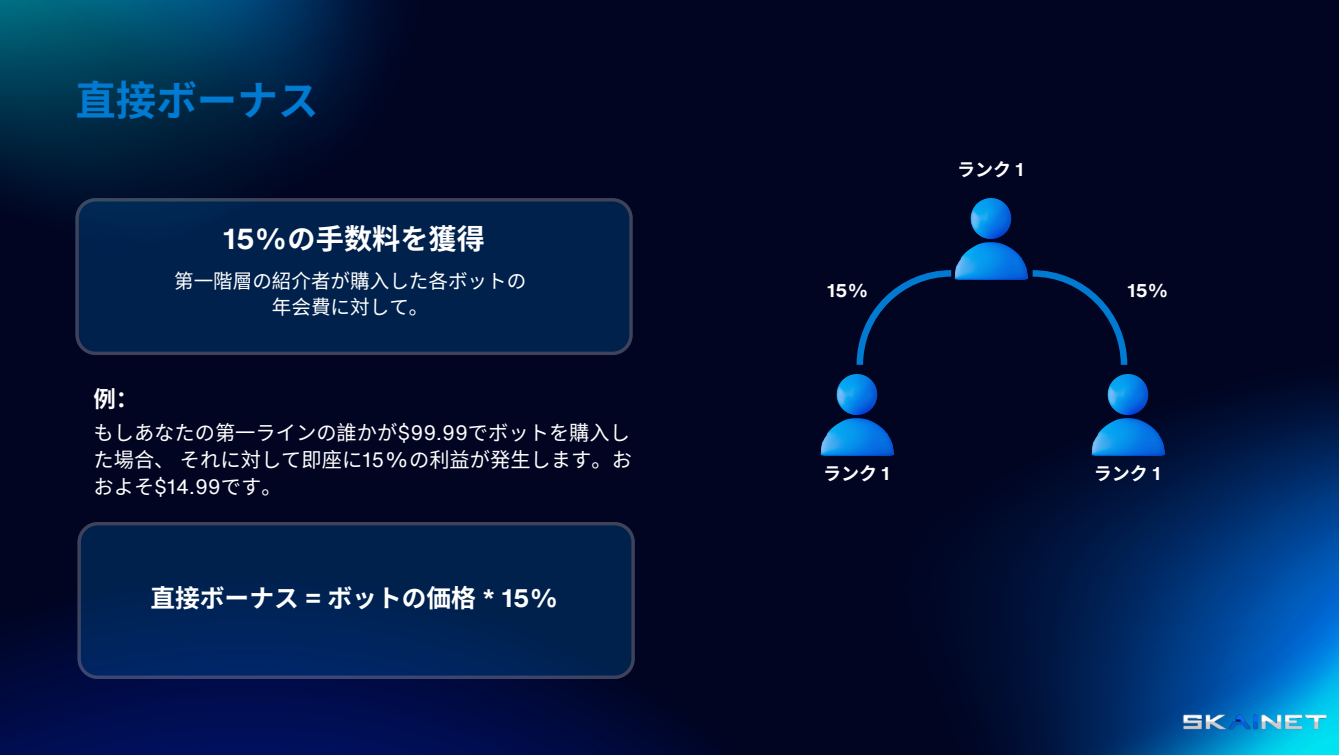
<style>
.page{position:relative;width:1339px;height:755px;background:#fff}
.page>*{position:absolute;margin:0;border:0;box-sizing:border-box;transform-origin:0 0}
.t1{font:700 40.5px "Noto Sans CJ Ksc";color:#017ad2}
.t2{font:700 28.12px "Noto Sans CJ Ksc";color:#fff}
.t3{font:700 24.75px "Noto Sans CJ Ksc";color:#fff}
.t4{font:700 22.5px "Noto Sans CJ Ksc";color:#fff}
.t5{font:20.25px/27px "Noto Sans CJ Ksc";color:#fff;text-align:justify}
.t6{font:19.57px/26.1px "Noto Sans CJ Ksc";color:#fff;text-align:center}
.t7{font:700 18px "Noto Sans CJ Ksc";color:#fff}
.t8{font:700 18px "Helvetica Now Text";color:#fff}
.s1{font-family:"Helvetica Now Text"}
</style>
<div class="page">
<div style="left:0;top:0;width:1338px;height:754px;background:#010522"></div>
<svg style="left:523px;top:198px;width:109px;height:71px;background:#05234d"></svg>
<img style="left:0;top:0;width:523px;height:269px">
<img style="left:955px;top:279px;width:383px;height:475px">
<img style="left:0;top:269px;width:864px;height:485px">
<img style="left:1179px;top:701px;width:148px;height:34px">
<img style="left:950px;top:198px;width:78px;height:81px">
<img style="left:781px;top:375px;width:113px;height:81px">
<img style="left:1052px;top:375px;width:150px;height:81px">
<svg style="left:1032px;top:270px;width:94px;height:94px"></svg>
<svg style="left:856px;top:270px;width:94px;height:94px"></svg>
<svg style="left:77px;top:522px;width:557px;height:156px;background:#032353"></svg>
<p class="t1" style="left:75px;top:68px;width:244px">直接ボーナス</p>
<h3 class="t2" style="left:223px;top:216px;width:263px"><span class="s1">15%</span>の手数料を獲得</h3>
<p class="t4" style="left:93px;top:381px;width:46px">例：</p>
<p class="t6" style="left:174px;top:267px;width:353px">第一階層の紹介者が購入した各ボットの年会費に対して。</p>
<p class="t5" style="left:93px;top:417px;width:540px">もしあなたの第一ラインの誰かが<span class="s1">$99.99</span>でボットを購入した場合、それに対して即座に<span class="s1">15%</span>の利益が発生します。おおよそ<span class="s1">$14.99</span>です。</p>
<h4 class="t3" style="left:150px;top:578px;width:409px">直接ボーナス <span class="s1">=</span> ボットの価格 <span class="s1">* 15%</span></h4>
<p class="t8" style="left:827px;top:277px;width:43px">15%</p>
<p class="t7" style="left:956px;top:155px;width:68px">ランク <span class="s1">1</span></p>
<h4 class="t8" style="left:1127px;top:277px;width:43px">15%</h4>
<p class="t7" style="left:823px;top:459px;width:68px">ランク <span class="s1">1</span></p>
<p class="t7" style="left:1093px;top:459px;width:68px">ランク <span class="s1">1</span></p>
</div>
